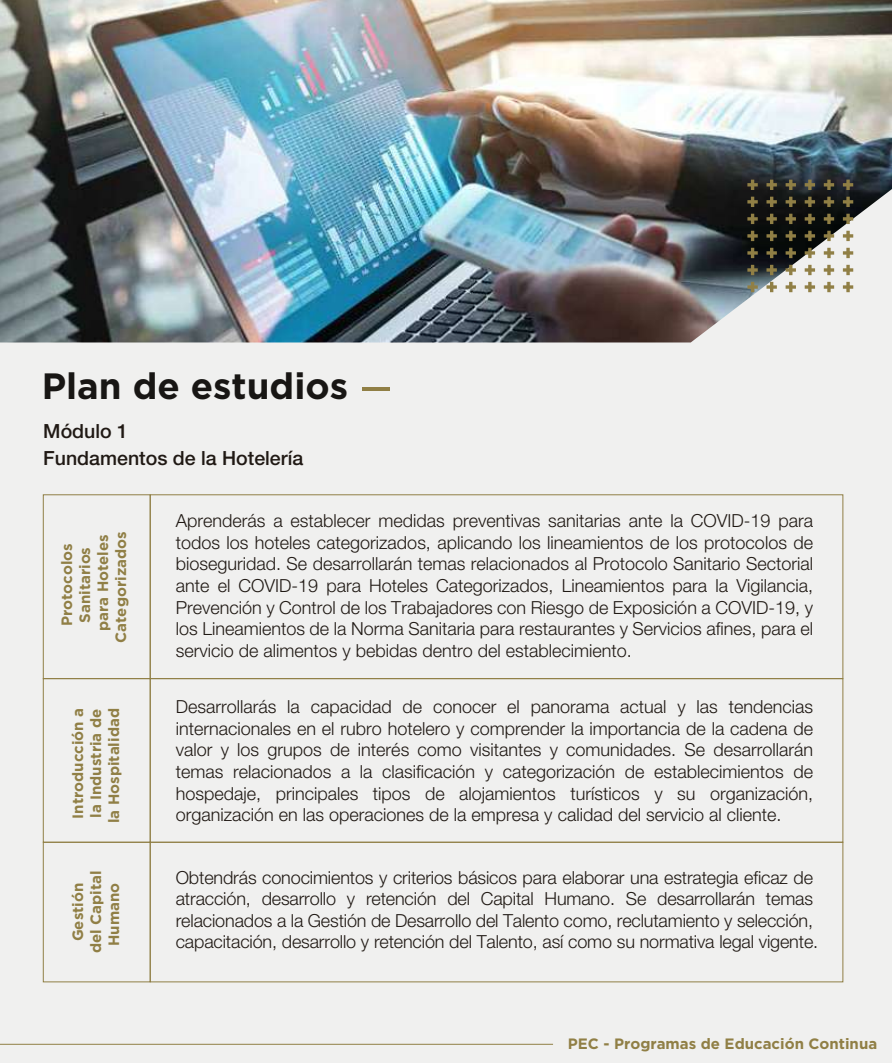
<style>
.page{position:relative;width:892px;height:1063px;background:#f0f0ef}
.page>*{position:absolute;margin:0;border:0;box-sizing:border-box;transform-origin:0 0}
.t1{font:700 36.6px "Gotham";color:#181614}
.t2{font:500 19.5px/27.3px "Helvetica Neue LT Std";color:#201914}
.t3{font:300 18px/21.6px "Helvetica Neue LT Std";letter-spacing:-.01em;color:#201914;text-align:justify}
.t4{font:700 15px/18px "Gotham";color:#907f45;text-align:center}
</style>
<div class="page">
<hr style="left:0;top:1044px;width:553px;height:1px;background:#907f45">
<img style="left:0;top:0;width:892px;height:342px">
<svg style="left:843px;top:180px;width:10px;height:10px"></svg>
<svg style="left:843px;top:197px;width:10px;height:10px"></svg>
<svg style="left:843px;top:214px;width:10px;height:10px"></svg>
<svg style="left:843px;top:231px;width:10px;height:10px"></svg>
<svg style="left:843px;top:248px;width:10px;height:10px"></svg>
<svg style="left:843px;top:265px;width:10px;height:10px"></svg>
<svg style="left:843px;top:282px;width:10px;height:10px"></svg>
<svg style="left:824px;top:180px;width:10px;height:10px"></svg>
<svg style="left:824px;top:197px;width:10px;height:10px"></svg>
<svg style="left:824px;top:214px;width:10px;height:10px"></svg>
<svg style="left:824px;top:231px;width:10px;height:10px"></svg>
<svg style="left:824px;top:248px;width:10px;height:10px"></svg>
<svg style="left:824px;top:265px;width:10px;height:10px"></svg>
<svg style="left:824px;top:282px;width:10px;height:10px"></svg>
<svg style="left:805px;top:180px;width:10px;height:10px"></svg>
<svg style="left:805px;top:197px;width:10px;height:10px"></svg>
<svg style="left:805px;top:214px;width:10px;height:10px"></svg>
<svg style="left:805px;top:231px;width:10px;height:10px"></svg>
<svg style="left:805px;top:248px;width:10px;height:10px"></svg>
<svg style="left:805px;top:265px;width:10px;height:10px"></svg>
<svg style="left:805px;top:282px;width:10px;height:10px"></svg>
<svg style="left:785px;top:180px;width:11px;height:10px"></svg>
<svg style="left:785px;top:197px;width:11px;height:10px"></svg>
<svg style="left:785px;top:214px;width:11px;height:10px"></svg>
<svg style="left:785px;top:231px;width:11px;height:10px"></svg>
<svg style="left:785px;top:248px;width:11px;height:10px"></svg>
<svg style="left:785px;top:265px;width:11px;height:10px"></svg>
<svg style="left:785px;top:282px;width:11px;height:10px"></svg>
<svg style="left:766px;top:180px;width:11px;height:10px"></svg>
<svg style="left:766px;top:197px;width:11px;height:10px"></svg>
<svg style="left:766px;top:214px;width:11px;height:10px"></svg>
<svg style="left:766px;top:231px;width:11px;height:10px"></svg>
<svg style="left:766px;top:248px;width:11px;height:10px"></svg>
<svg style="left:766px;top:265px;width:11px;height:10px"></svg>
<svg style="left:766px;top:282px;width:11px;height:10px"></svg>
<svg style="left:747px;top:180px;width:11px;height:10px"></svg>
<svg style="left:747px;top:197px;width:11px;height:10px"></svg>
<svg style="left:747px;top:214px;width:11px;height:10px"></svg>
<svg style="left:747px;top:231px;width:11px;height:10px"></svg>
<svg style="left:747px;top:248px;width:11px;height:10px"></svg>
<svg style="left:747px;top:265px;width:11px;height:10px"></svg>
<svg style="left:747px;top:282px;width:11px;height:10px"></svg>
<hr style="left:362px;top:387px;width:28px;height:4px;background:#907f45">
<div style="left:150px;top:494px;width:693px;height:185px;border:1px solid #907f45"></div>
<div style="left:43px;top:494px;width:108px;height:185px;border:1px solid #907f45"></div>
<div style="left:150px;top:678px;width:693px;height:165px;border:1px solid #907f45"></div>
<div style="left:43px;top:678px;width:108px;height:165px;border:1px solid #907f45"></div>
<div style="left:150px;top:842px;width:693px;height:140px;border:1px solid #907f45"></div>
<div style="left:43px;top:842px;width:108px;height:140px;border:1px solid #907f45"></div>
<h1 class="t1" style="left:42px;top:362px;width:308px">Plan de estudios</h1>
<p class="t2" style="left:43px;top:417px;width:261px">Módulo 1<br>Fundamentos de la Hotelería</p>
<p class="t4" style="left:58px;top:643px;width:113px;rotate:-90deg">Protocolos<br>Sanitarios para Hoteles<br>Categorizados</p>
<p class="t4" style="left:69px;top:823px;width:116px;rotate:-90deg">Introducción a la Industria de la Hospitalidad</p>
<p class="t4" style="left:69px;top:953px;width:84px;rotate:-90deg">Gestión del Capital<br>Humano</p>
<p class="t3" style="left:176px;top:510px;width:639px">Aprenderás a establecer medidas preventivas sanitarias ante la COVID-19 para todos los hoteles categorizados, aplicando los lineamientos de los protocolos de bioseguridad. Se desarrollarán temas relacionados al Protocolo Sanitario Sectorial ante el COVID-19 para Hoteles Categorizados, Lineamientos para la Vigilancia, Prevención y Control de los Trabajadores con Riesgo de Exposición a COVID-19, y los Lineamientos de la Norma Sanitaria para restaurantes y Servicios afines, para el servicio de alimentos y bebidas dentro del establecimiento.</p>
<p class="t3" style="left:176px;top:696px;width:639px">Desarrollarás la capacidad de conocer el panorama actual y las tendencias internacionales en el rubro hotelero y comprender la importancia de la cadena de valor y los grupos de interés como visitantes y comunidades. Se desarrollarán temas relacionados a la clasificación y categorización de establecimientos de hospedaje, principales tipos de alojamientos turísticos y su organización, organización en las operaciones de la empresa y calidad del servicio al cliente.</p>
<p class="t3" style="left:176px;top:866px;width:644px;text-align:left">Obtendrás conocimientos y criterios básicos para elaborar una estrategia eficaz de atracción, desarrollo y retención del Capital Humano. Se desarrollarán temas relacionados a la Gestión de Desarrollo del Talento como, reclutamiento y selección, capacitación, desarrollo y retención del Talento, así como su normativa legal vigente.</p>
<p class="t4" style="left:568px;top:1034px;width:311px">PEC - Programas de Educación Continua</p>
</div>
